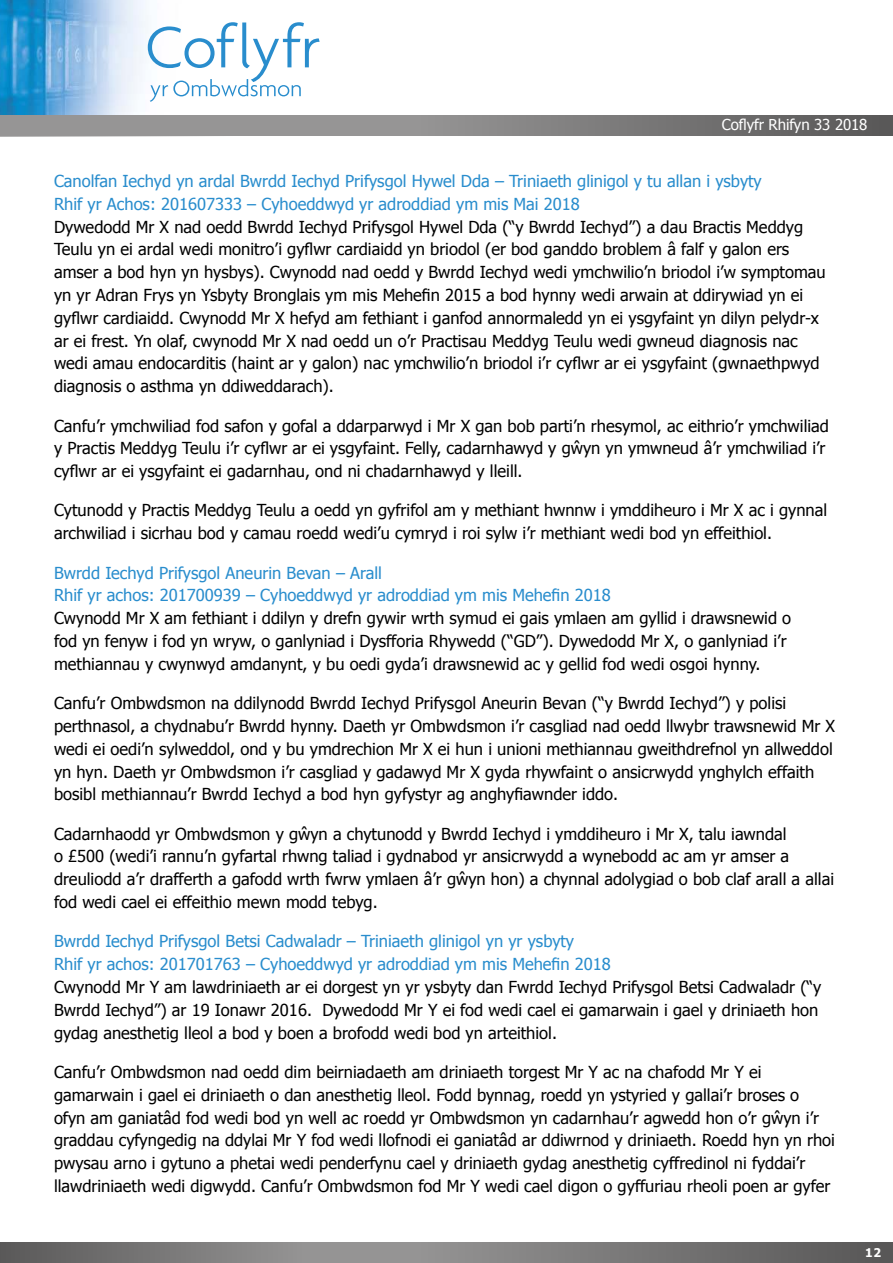
<style>
.page{position:relative;width:893px;height:1263px;background:#fff}
.page>*{position:absolute;margin:0;border:0;box-sizing:border-box;transform-origin:0 0}
.t1{font:16.5px/22.8px "Tahoma";color:#000}
.t2{font:16.5px/22.8px "Tahoma";color:#298dcd}
.t3{font:15px "Tahoma";letter-spacing:-.005em;color:#fff}
.t4{font:700 12px "Tahoma";color:#fff}
</style>
<div class="page">
<svg style="left:0;top:1242px;width:893px;height:21px;background:#7a7979"></svg>
<img style="left:0;top:0;width:148px;height:115px">
<svg style="left:0;top:136px;width:205px;height:1px"></svg>
<svg style="left:0;top:115px;width:893px;height:21px;background:#858484"></svg>
<svg style="left:148px;top:22px;width:172px;height:80px"></svg>
<p class="t3" style="left:722px;top:115px;width:147px">Coflyfr Rhifyn 33 2018</p>
<p class="t2" style="left:54px;top:169px;width:709px">Canolfan Iechyd yn ardal Bwrdd Iechyd Prifysgol Hywel Dda – Triniaeth glinigol y tu allan i ysbyty<br>Rhif yr Achos: 201607333 – Cyhoeddwyd yr adroddiad ym mis Mai 2018</p>
<p class="t1" style="left:54px;top:214px;width:773px">Dywedodd Mr X nad oedd Bwrdd Iechyd Prifysgol Hywel Dda (“y Bwrdd Iechyd”) a dau Bractis Meddyg Teulu yn ei ardal wedi monitro’i gyflwr cardiaidd yn briodol (er bod ganddo broblem â falf y galon ers amser a bod hyn yn hysbys). Cwynodd nad oedd y Bwrdd Iechyd wedi ymchwilio’n briodol i’w symptomau yn yr Adran Frys yn Ysbyty Bronglais ym mis Mehefin 2015 a bod hynny wedi arwain at ddirywiad yn ei gyflwr cardiaidd. Cwynodd Mr X hefyd am fethiant i ganfod annormaledd yn ei ysgyfaint yn dilyn pelydr-x ar ei frest. Yn olaf, cwynodd Mr X nad oedd un o’r Practisau Meddyg Teulu wedi gwneud diagnosis nac wedi amau endocarditis (haint ar y galon) nac ymchwilio’n briodol i’r cyflwr ar ei ysgyfaint (gwnaethpwyd diagnosis o asthma yn ddiweddarach).</p>
<p class="t1" style="left:54px;top:413px;width:776px">Canfu’r ymchwiliad fod safon y gofal a ddarparwyd i Mr X gan bob parti’n rhesymol, ac eithrio’r ymchwiliad y Practis Meddyg Teulu i’r cyflwr ar ei ysgyfaint. Felly, cadarnhawyd y gŵyn yn ymwneud â’r ymchwiliad i’r cyflwr ar ei ysgyfaint ei gadarnhau, ond ni chadarnhawyd y lleill.</p>
<p class="t1" style="left:54px;top:498px;width:775px">Cytunodd y Practis Meddyg Teulu a oedd yn gyfrifol am y methiant hwnnw i ymddiheuro i Mr X ac i gynnal archwiliad i sicrhau bod y camau roedd wedi’u cymryd i roi sylw i’r methiant wedi bod yn effeithiol.</p>
<p class="t2" style="left:54px;top:560px;width:558px">Bwrdd Iechyd Prifysgol Aneurin Bevan – Arall<br>Rhif yr achos: 201700939 – Cyhoeddwyd yr adroddiad ym mis Mehefin 2018</p>
<p class="t1" style="left:54px;top:606px;width:739px">Cwynodd Mr X am fethiant i ddilyn y drefn gywir wrth symud ei gais ymlaen am gyllid i drawsnewid o fod yn fenyw i fod yn wryw, o ganlyniad i Dysfforia Rhywedd (“GD”). Dywedodd Mr X, o ganlyniad i’r methiannau y cwynwyd amdanynt, y bu oedi gyda’i drawsnewid ac y gellid fod wedi osgoi hynny.</p>
<p class="t1" style="left:54px;top:691px;width:783px">Canfu’r Ombwdsmon na ddilynodd Bwrdd Iechyd Prifysgol Aneurin Bevan (“y Bwrdd Iechyd”) y polisi perthnasol, a chydnabu’r Bwrdd hynny. Daeth yr Ombwdsmon i’r casgliad nad oedd llwybr trawsnewid Mr X wedi ei oedi’n sylweddol, ond y bu ymdrechion Mr X ei hun i unioni methiannau gweithdrefnol yn allweddol yn hyn. Daeth yr Ombwdsmon i’r casgliad y gadawyd Mr X gyda rhywfaint o ansicrwydd ynghylch effaith bosibl methiannau’r Bwrdd Iechyd a bod hyn gyfystyr ag anghyfiawnder iddo.</p>
<p class="t1" style="left:54px;top:821px;width:782px">Cadarnhaodd yr Ombwdsmon y gŵyn a chytunodd y Bwrdd Iechyd i ymddiheuro i Mr X, talu iawndal<br>o £500 (wedi’i rannu’n gyfartal rhwng taliad i gydnabod yr ansicrwydd a wynebodd ac am yr amser a dreuliodd a’r drafferth a gafodd wrth fwrw ymlaen â’r gŵyn hon) a chynnal adolygiad o bob claf arall a allai fod wedi cael ei effeithio mewn modd tebyg.</p>
<p class="t2" style="left:54px;top:929px;width:558px">Bwrdd Iechyd Prifysgol Betsi Cadwaladr – Triniaeth glinigol yn yr ysbyty<br>Rhif yr achos: 201701763 – Cyhoeddwyd yr adroddiad ym mis Mehefin 2018</p>
<p class="t1" style="left:54px;top:975px;width:769px">Cwynodd Mr Y am lawdriniaeth ar ei dorgest yn yr ysbyty dan Fwrdd Iechyd Prifysgol Betsi Cadwaladr (“y<br>Bwrdd Iechyd”) ar 19 Ionawr 2016. Dywedodd Mr Y ei fod wedi cael ei gamarwain i gael y driniaeth hon gydag anesthetig lleol a bod y boen a brofodd wedi bod yn arteithiol.</p>
<p class="t1" style="left:54px;top:1060px;width:782px">Canfu’r Ombwdsmon nad oedd dim beirniadaeth am driniaeth torgest Mr Y ac na chafodd Mr Y ei gamarwain i gael ei driniaeth o dan anesthetig lleol. Fodd bynnag, roedd yn ystyried y gallai’r broses o<br>ofyn am ganiatâd fod wedi bod yn well ac roedd yr Ombwdsmon yn cadarnhau’r agwedd hon o’r gŵyn i’r graddau cyfyngedig na ddylai Mr Y fod wedi llofnodi ei ganiatâd ar ddiwrnod y driniaeth. Roedd hyn yn rhoi pwysau arno i gytuno a phetai wedi penderfynu cael y driniaeth gydag anesthetig cyffredinol ni fyddai’r llawdriniaeth wedi digwydd. Canfu’r Ombwdsmon fod Mr Y wedi cael digon o gyffuriau rheoli poen ar gyfer</p>
<p class="t4" style="left:865px;top:1244px;width:17px">12</p>
</div>
